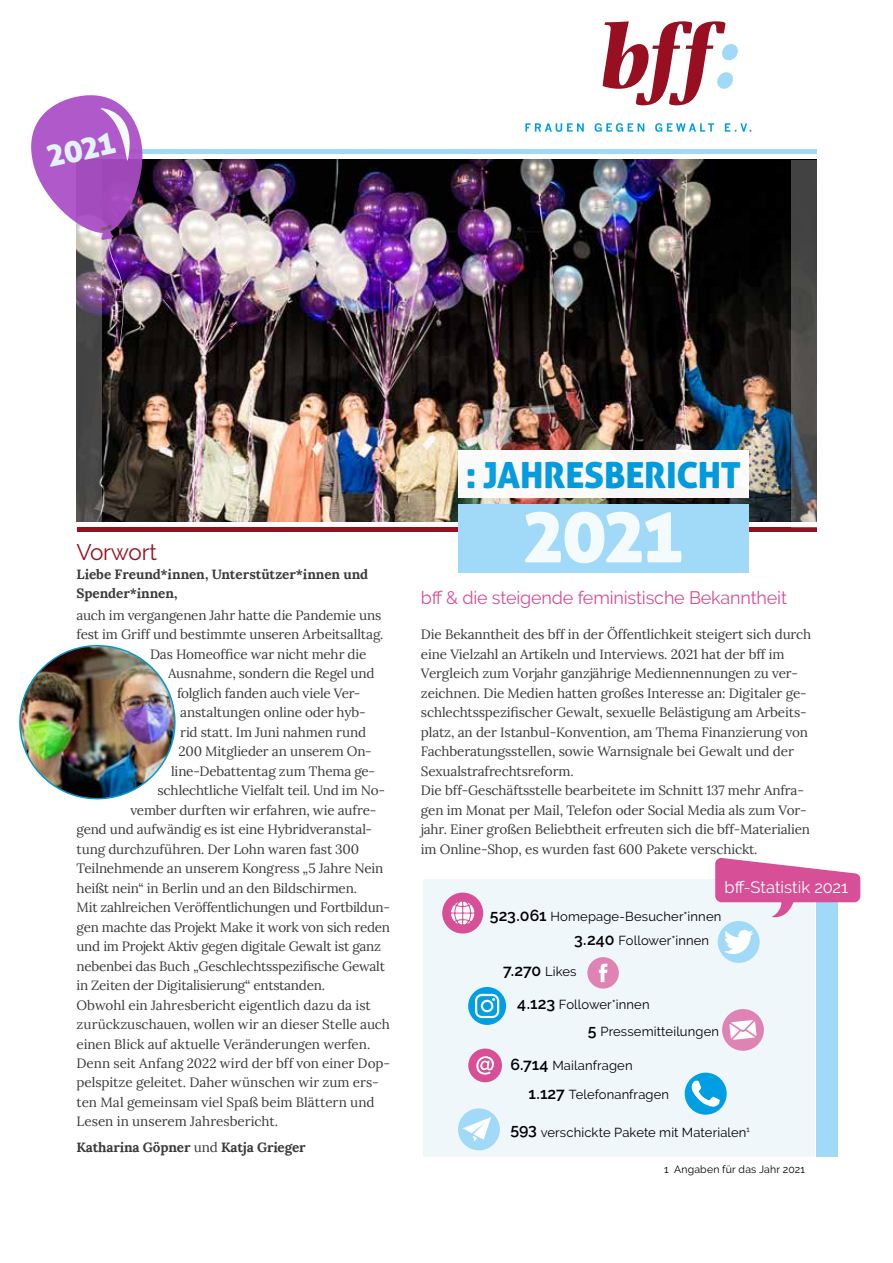
<style>
.page{position:relative;width:893px;height:1263px;background:#fff}
.page>*{position:absolute;margin:0;border:0;box-sizing:border-box;transform-origin:0 0}
.t1{font:76.5px "Aller Display";color:#f4fbfe}
.t2{font:36px "Aller Display";letter-spacing:-.01em;color:#009ee3}
.t3{font:32.4px "Aller Display";color:#e2f3fd}
.t4{font:22.5px "Raleway";letter-spacing:-.01em;color:#980f21}
.t5{font:18px "Raleway";letter-spacing:-.01em;color:#d64f97}
.t6{font:16.5px "Raleway";letter-spacing:-.005em;color:#fff}
.t7{font:600 15.9px "Raleway";color:#000}
.t8{font:13.5px/19.5px "Lora";letter-spacing:-.01em;color:#3a3a39}
.t9{font:700 13.5px/19.5px "Lora";letter-spacing:-.01em;color:#3a3a39}
.t10{font:13.05px/27.2px "Raleway";letter-spacing:.01em;color:#000}
.t11{font:10.5px "Raleway";letter-spacing:.02em;color:#000}
.s1{font-weight:400}
.s2{font-weight:600;font-size:15.9px}
.s3{font-weight:400;font-size:13.05px}
</style>
<div class="page">
<img style="left:102px;top:159px;width:714px;height:363px">
<hr style="left:77px;top:527px;width:739px;height:4px;background:#980f21">
<hr style="left:77px;top:150px;width:739px;height:4px;background:#a1daf8">
<svg style="left:525px;top:123px;width:226px;height:9px"></svg>
<svg style="left:603px;top:21px;width:135px;height:84px"></svg>
<img style="left:19px;top:644px;width:157px;height:156px">
<div style="left:458px;top:450px;width:290px;height:47px;background:#f8f8f8"></div>
<div style="left:458px;top:504px;width:290px;height:68px;background:#a1daf8"></div>
<svg style="left:791px;top:161px;width:25px;height:367px;fill:#474a48"></svg>
<svg style="left:77px;top:351px;width:25px;height:171px;fill:#464644"></svg>
<img style="left:31px;top:95px;width:116px;height:256px">
<div style="left:423px;top:879px;width:392px;height:278px;background:#f0f7fb"></div>
<div style="left:816px;top:879px;width:22px;height:278px;background:#a1daf8"></div>
<div style="left:468px;top:1048px;width:34px;height:34px;background:#d64f97;border-radius:50%"></div>
<svg style="left:476px;top:1056px;width:18px;height:18px"></svg>
<svg style="left:722px;top:1009px;width:42px;height:42px"></svg>
<div style="left:442px;top:892px;width:41px;height:41px;background:#d64f97;border-radius:50%"></div>
<svg style="left:451px;top:901px;width:23px;height:23px"></svg>
<div style="left:468px;top:987px;width:38px;height:38px;background:#009ee3;border-radius:50%"></div>
<svg style="left:475px;top:994px;width:24px;height:24px"></svg>
<div style="left:718px;top:921px;width:42px;height:42px;background:#a1daf8;border-radius:50%"></div>
<svg style="left:724px;top:930px;width:29px;height:24px"></svg>
<div style="left:587px;top:957px;width:32px;height:31px;background:#df83b5;border-radius:50%"></div>
<svg style="left:599px;top:964px;width:8px;height:18px"></svg>
<div style="left:685px;top:1073px;width:42px;height:42px;background:#009ee3;border-radius:50%"></div>
<svg style="left:692px;top:1081px;width:28px;height:26px"></svg>
<div style="left:458px;top:1108px;width:42px;height:42px;background:#a1daf8;border-radius:50%"></div>
<svg style="left:463px;top:1117px;width:28px;height:24px"></svg>
<svg style="left:715px;top:858px;width:145px;height:59px"></svg>
<h3 class="t3" style="left:43px;top:136px;width:70px;rotate:-12deg">2021</h3>
<h3 class="t4" style="left:77px;top:539px;width:82px">Vorwort</h3>
<p class="t9" style="left:77px;top:563px;width:293px">Liebe Freund*innen, Unterstützer*innen und<br>Spender*innen,</p>
<p class="t8" style="left:77px;top:604px;width:306px">auch im vergangenen Jahr hatte die Pandemie uns</p>
<p class="t8" style="left:77px;top:624px;width:308px">fest im Griff und bestimmte unseren Arbeitsalltag.</p>
<p class="t8" style="left:150px;top:643px;width:218px">Das Homeoffice war nicht mehr die</p>
<p class="t8" style="left:168px;top:663px;width:208px">Ausnahme, sondern die Regel und</p>
<p class="t8" style="left:177px;top:682px;width:185px">folglich fanden auch viele Ver-</p>
<p class="t8" style="left:180px;top:702px;width:187px">anstaltungen online oder hyb-</p>
<p class="t8" style="left:180px;top:721px;width:188px">rid statt. Im Juni nahmen rund</p>
<p class="t8" style="left:179px;top:741px;width:195px">200 Mitglieder an unserem On-</p>
<p class="t8" style="left:171px;top:760px;width:206px">line-Debattentag zum Thema ge-</p>
<p class="t8" style="left:158px;top:780px;width:229px">schlechtliche Vielfalt teil. Und im No-</p>
<p class="t8" style="left:131px;top:799px;width:247px">vember durften wir erfahren, wie aufre-</p>
<p class="t8" style="left:77px;top:818px;width:297px">gend und aufwändig es ist eine Hybridveranstal-</p>
<p class="t8" style="left:77px;top:838px;width:284px">tung durchzuführen. Der Lohn waren fast 300</p>
<p class="t8" style="left:77px;top:857px;width:308px">Teilnehmende an unserem Kongress „5 Jahre Nein</p>
<p class="t8" style="left:77px;top:877px;width:282px">heißt nein“ in Berlin und an den Bildschirmen.</p>
<p class="t8" style="left:77px;top:896px;width:315px">Mit zahlreichen Veröffentlichungen und Fortbildun-</p>
<p class="t8" style="left:77px;top:916px;width:315px">gen machte das Projekt Make it work von sich reden</p>
<p class="t8" style="left:77px;top:935px;width:306px">und im Projekt Aktiv gegen digitale Gewalt ist ganz</p>
<p class="t8" style="left:77px;top:955px;width:310px">nebenbei das Buch „Geschlechtsspezifische Gewalt</p>
<p class="t8" style="left:77px;top:974px;width:250px">in Zeiten der Digitalisierung“ entstanden.</p>
<p class="t8" style="left:77px;top:994px;width:296px">Obwohl ein Jahresbericht eigentlich dazu da ist</p>
<p class="t8" style="left:77px;top:1013px;width:315px">zurückzuschauen, wollen wir an dieser Stelle auch</p>
<p class="t8" style="left:77px;top:1033px;width:295px">einen Blick auf aktuelle Veränderungen werfen.</p>
<p class="t8" style="left:77px;top:1052px;width:315px">Denn seit Anfang 2022 wird der bff von einer Dop-</p>
<p class="t8" style="left:77px;top:1072px;width:304px">pelspitze geleitet. Daher wünschen wir zum ers-</p>
<p class="t8" style="left:77px;top:1091px;width:299px">ten Mal gemeinsam viel Spaß beim Blättern und</p>
<p class="t8" style="left:77px;top:1111px;width:203px">Lesen in unserem Jahresbericht.</p>
<p class="t9" style="left:77px;top:1136px;width:231px">Katharina Göpner <span class="s1">und</span> Katja Grieger</p>
<h2 class="t2" style="left:466px;top:452px;width:277px">: JAHRESBERICHT</h2>
<h1 class="t1" style="left:524px;top:486px;width:161px">2021</h1>
<h3 class="t5" style="left:421px;top:587px;width:368px">bff &amp; die steigende feministische Bekanntheit</h3>
<p class="t8" style="left:421px;top:624px;width:392px">Die Bekanntheit des bff in der Öffentlichkeit steigert sich durch eine Vielzahl an Artikeln und Interviews. 2021 hat der bff im Vergleich zum Vorjahr ganzjährige Mediennennungen zu ver&shy;zeichnen. Die Medien hatten großes Interesse an: Digitaler ge&shy;schlechtsspezifischer Gewalt, sexuelle Belästigung am Arbeits&shy;platz, an der Istanbul-Konvention, am Thema Finanzierung von Fachberatungsstellen, sowie Warnsignale bei Gewalt und der Sexualstrafrechtsreform.<br>Die bff-Geschäftsstelle bearbeitete im Schnitt 137 mehr Anfra&shy;gen im Monat per Mail, Telefon oder Social Media als zum Vor&shy;jahr. Einer großen Beliebtheit erfreuten sich die bff-Materialien im Online-Shop, es wurden fast 600 Pakete verschickt.</p>
<p class="t6" style="left:725px;top:877px;width:125px">bff-Statistik 2021</p>
<p class="t10" style="left:490px;top:903px;width:233px"><span class="s2">523.061</span> Homepage-Besucher*innen</p>
<p class="t10" style="left:574px;top:927px;width:137px"><span class="s2">3.240</span> Follower*innen</p>
<p class="t7" style="left:503px;top:961px;width:75px">7.270 <span class="s3">Likes</span></p>
<p class="t10" style="left:588px;top:991px;width:133px;text-indent:-71px"><span class="s2">4.123</span> Follower*innen<br><span class="s2">5</span> Pressemitteilungen</p>
<p class="t10" style="left:510px;top:1052px;width:124px"><span class="s2">6.714</span> Mailanfragen</p>
<p class="t10" style="left:529px;top:1081px;width:142px"><span class="s2">1.127</span> Telefonanfragen</p>
<p class="t10" style="left:510px;top:1118px;width:241px"><span class="s2">593</span> verschickte Pakete mit Materialen<sup>1</sup></p>
<p class="t11" style="left:664px;top:1163px;width:142px">1 Angaben für das Jahr 2021</p>
</div>
